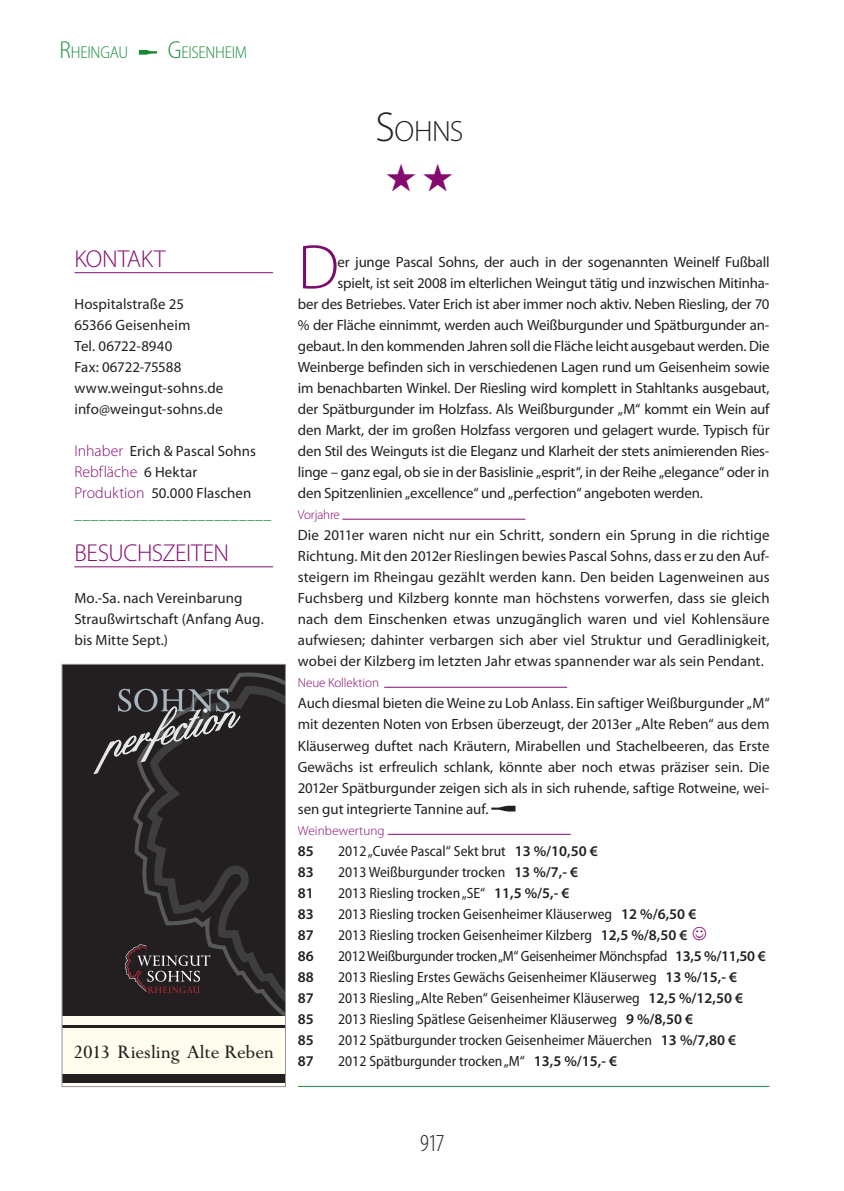
<style>
.page{position:relative;width:844px;height:1191px;background:#fff}
.page>*{position:absolute;margin:0;border:0;box-sizing:border-box;transform-origin:0 0}
.t1{font:300 63.35px "Myriad Pro";color:#7c0b6e}
.t2{font:500 47.25px "Kuenstler Script";color:#e6e7e9}
.t3{font:300 29.4px "Myriad Pro";color:#231f20}
.t4{font:300 24.5px "Myriad Pro";letter-spacing:-.02em;color:#850a70}
.t5{font:300 condensed 24.5px "Myriad Pro";color:#231f20}
.t6{font:18.55px "Persistent";color:#231f20}
.t7{font:300 semi-condensed 17.15px "Myriad Pro";letter-spacing:-.015em;color:#1d9040}
.t8{font:300 15.75px "Myriad Pro";letter-spacing:.005em;color:#850a70}
.t9{font:14.88px/21px "Myriad Pro";letter-spacing:-.01em;color:#231f20;text-align:justify}
.t10{font:semi-condensed 14.88px "Myriad Pro";color:#231f20}
.t11{font:semi-condensed 14.88px "Myriad Pro";letter-spacing:-.02em;color:#231f20}
.t12{font:14.88px/21px "Myriad Pro";letter-spacing:.005em;color:#1d9040}
.t13{font:600 14.88px "Myriad Pro";color:#231f20}
.t14{font:300 13.12px "Myriad Pro";letter-spacing:-.005em;color:#850a70}
.s1{font-size:24.5px}
.s2{font-size:42px}
.s3{font-weight:300;font-size:15.75px;color:#850a70}
.s4{font-weight:400;font-size:14.88px;color:#231f20}
.s5{color:#231f20}
.s6{font-weight:600;font-stretch:normal}
</style>
<div class="page">
<div style="left:62px;top:1015px;width:223px;height:71px;background:#fffdee"></div>
<div style="left:62px;top:664px;width:223px;height:351px;background:#231f20"></div>
<div style="left:62px;top:1074px;width:223px;height:8px;background:#231f20"></div>
<hr style="left:62px;top:1025px;width:223px;height:2px;background:#231f20">
<svg style="left:133px;top:672px;width:150px;height:343px"></svg>
<svg style="left:125px;top:944px;width:85px;height:49px"></svg>
<svg style="left:94px;top:688px;width:146px;height:85px"></svg>
<div style="left:62px;top:664px;width:223px;height:422px;border:1px solid #939598"></div>
<hr style="left:298px;top:1086px;width:471px;height:1px;background:#1d9040">
<hr style="left:342px;top:519px;width:183px;height:1px;background:#850a70">
<hr style="left:384px;top:687px;width:183px;height:1px;background:#850a70">
<svg style="left:491px;top:805px;width:24px;height:6px"></svg>
<hr style="left:387px;top:834px;width:183px;height:1px;background:#850a70">
<img style="left:138px;top:50px;width:19px;height:5px">
<hr style="left:74px;top:272px;width:199px;height:1px;background:#850a70">
<hr style="left:74px;top:566px;width:199px;height:1px;background:#850a70">
<p class="t7" style="left:60px;top:43px;width:70px"><span class="s1">R</span>HEINGAU</p>
<p class="t7" style="left:168px;top:43px;width:81px"><span class="s1">G</span>EISENHEIM</p>
<h3 class="t3" style="left:375px;top:115px;width:87px"><span class="s2">S</span>OHNS</h3>
<h3 class="t4" style="left:74px;top:246px;width:92px">Kon takt</h3>
<p class="t9" style="left:74px;top:293px;width:150px;text-align:left">Hospitalstraße 25<br>65366 Geisenheim<br>Tel. 06722-8940<br>Fax: 06722-75588 www.weingut-sohns.de info@weingut-sohns.de</p>
<p class="t9" style="left:74px;top:440px;width:183px"><span class="s3">Inhaber</span> Erich &amp; Pascal Sohns</p>
<p class="t8" style="left:74px;top:463px;width:124px">Rebfläche <span class="s4">6 Hektar</span></p>
<p class="t12" style="left:74px;top:482px;width:198px"><span class="s3">Produktion</span> <span class="s5">50.000 Flaschen </span>________________________</p>
<h3 class="t4" style="left:74px;top:540px;width:152px">Besuchszeiten</h3>
<p class="t9" style="left:74px;top:587px;width:191px;text-align:left">Mo.-Sa. nach Vereinbarung<br>Straußwirtschaft (Anfang Aug. bis Mitte Sept.)</p>
<h2 class="t2" style="left:95px;top:716px;width:140px;rotate:-14deg">perfection</h2>
<p class="t6" style="left:73px;top:1040px;width:202px">2013 Riesling Alte Reben</p>
<h1 class="t1" style="left:298px;top:232px;width:43px">D</h1>
<p class="t9" style="left:337px;top:251px;width:433px">er junge Pascal Sohns, der auch in der sogenannten Weinelf Fußball</p>
<p class="t9" style="left:337px;top:272px;width:433px">spielt, ist seit 2008 im elterlichen Weingut tätig und inzwischen Mitinha-</p>
<p class="t9" style="left:298px;top:294px;width:473px">ber des Betriebes. Vater Erich ist aber immer noch aktiv. Neben Riesling, der 70</p>
<p class="t9" style="left:298px;top:315px;width:473px">% der Fläche einnimmt, werden auch Weißburgunder und Spätburgunder an-</p>
<p class="t9" style="left:298px;top:336px;width:473px">gebaut. In den kommenden Jahren soll die Fläche leicht ausgebaut werden. Die</p>
<p class="t9" style="left:298px;top:357px;width:473px">Weinberge befinden sich in verschiedenen Lagen rund um Geisenheim sowie</p>
<p class="t9" style="left:298px;top:378px;width:473px">im benachbarten Winkel. Der Riesling wird komplett in Stahltanks ausgebaut,</p>
<p class="t9" style="left:298px;top:399px;width:473px">der Spätburgunder im Holzfass. Als Weißburgunder „M“ kommt ein Wein auf</p>
<p class="t9" style="left:298px;top:420px;width:473px">den Markt, der im großen Holzfass vergoren und gelagert wurde. Typisch für</p>
<p class="t9" style="left:298px;top:441px;width:473px">den Stil des Weinguts ist die Eleganz und Klarheit der stets animierenden Ries-</p>
<p class="t9" style="left:298px;top:462px;width:473px">linge – ganz egal, ob sie in der Basislinie „esprit“, in der Reihe „elegance“ oder in</p>
<p class="t9" style="left:298px;top:483px;width:406px">den Spitzenlinien „excellence“ und „perfection“ angeboten werden.</p>
<p class="t14" style="left:298px;top:508px;width:44px">Vorjahre</p>
<p class="t9" style="left:298px;top:524px;width:473px">Die 2011er waren nicht nur ein Schritt, sondern ein Sprung in die richtige Richtung. Mit den 2012er Rieslingen bewies Pascal Sohns, dass er zu den Auf&shy;steigern im Rheingau gezählt werden kann. Den beiden Lagenweinen aus Fuchsberg und Kilzberg konnte man höchstens vorwerfen, dass sie gleich nach dem Einschenken etwas unzugänglich waren und viel Kohlensäure aufwiesen; dahinter verbargen sich aber viel Struktur und Geradlinigkeit, wobei der Kilzberg im letzten Jahr etwas spannender war als sein Pendant.</p>
<p class="t14" style="left:298px;top:676px;width:83px">Neue Kollektion</p>
<p class="t9" style="left:298px;top:692px;width:473px">Auch diesmal bieten die Weine zu Lob Anlass. Ein saftiger Weißburgunder „M“ mit dezenten Noten von Erbsen überzeugt, der 2013er „Alte Reben“ aus dem Kläuserweg duftet nach Kräutern, Mirabellen und Stachelbeeren, das Erste Gewächs ist erfreulich schlank, könnte aber noch etwas präziser sein. Die 2012er Spätburgunder zeigen sich als in sich ruhende, saftige Rotweine, wei&shy;sen gut integrierte Tannine auf.</p>
<p class="t14" style="left:298px;top:823px;width:88px">Weinbewertung</p>
<p class="t13" style="left:298px;top:841px;width:17px">85</p>
<p class="t10" style="left:338px;top:842px;width:261px">2012 „Cuvée Pascal“ Sekt brut <span class="s6">13 %/10,50 €</span></p>
<p class="t13" style="left:298px;top:862px;width:17px">83</p>
<p class="t10" style="left:338px;top:863px;width:241px">2013 Weißburgunder trocken <span class="s6">13 %/7,- €</span></p>
<p class="t13" style="left:298px;top:883px;width:17px">81</p>
<p class="t10" style="left:338px;top:884px;width:233px">2013 Riesling trocken „SE“ <span class="s6">11,5 %/5,- €</span></p>
<p class="t13" style="left:298px;top:904px;width:17px">83</p>
<p class="t10" style="left:338px;top:905px;width:359px">2013 Riesling trocken Geisenheimer Kläuserweg <span class="s6">12 %/6,50 €</span></p>
<p class="t13" style="left:298px;top:925px;width:17px">87</p>
<p class="t10" style="left:338px;top:926px;width:351px">2013 Riesling trocken Geisenheimer Kilzberg <span class="s6">12,5 %/8,50 €</span></p>
<p class="t13" style="left:298px;top:946px;width:17px">86</p>
<p class="t11" style="left:338px;top:947px;width:429px">2012 Weißburgunder trocken „M“ Geisenheimer Mönchspfad <span class="s6">13,5 %/11,50 €</span></p>
<p class="t13" style="left:298px;top:967px;width:17px">88</p>
<p class="t10" style="left:338px;top:968px;width:400px">2013 Riesling Erstes Gewächs Geisenheimer Kläuserweg <span class="s6">13 %/15,- €</span></p>
<p class="t13" style="left:298px;top:988px;width:17px">87</p>
<p class="t10" style="left:338px;top:989px;width:406px">2013 Riesling „Alte Reben“ Geisenheimer Kläuserweg <span class="s6">12,5 %/12,50 €</span></p>
<p class="t13" style="left:298px;top:1009px;width:17px">85</p>
<p class="t10" style="left:338px;top:1010px;width:356px">2013 Riesling Spätlese Geisenheimer Kläuserweg <span class="s6">9 %/8,50 €</span></p>
<p class="t13" style="left:298px;top:1030px;width:17px">85</p>
<p class="t10" style="left:338px;top:1031px;width:399px">2012 Spätburgunder trocken Geisenheimer Mäuerchen <span class="s6">13 %/7,80 €</span></p>
<p class="t13" style="left:298px;top:1051px;width:17px">87</p>
<p class="t10" style="left:338px;top:1052px;width:280px">2012 Spätburgunder trocken „M“ <span class="s6">13,5 %/15,- €</span></p>
<h3 class="t5" style="left:420px;top:1129px;width:26px">917</h3>
</div>
